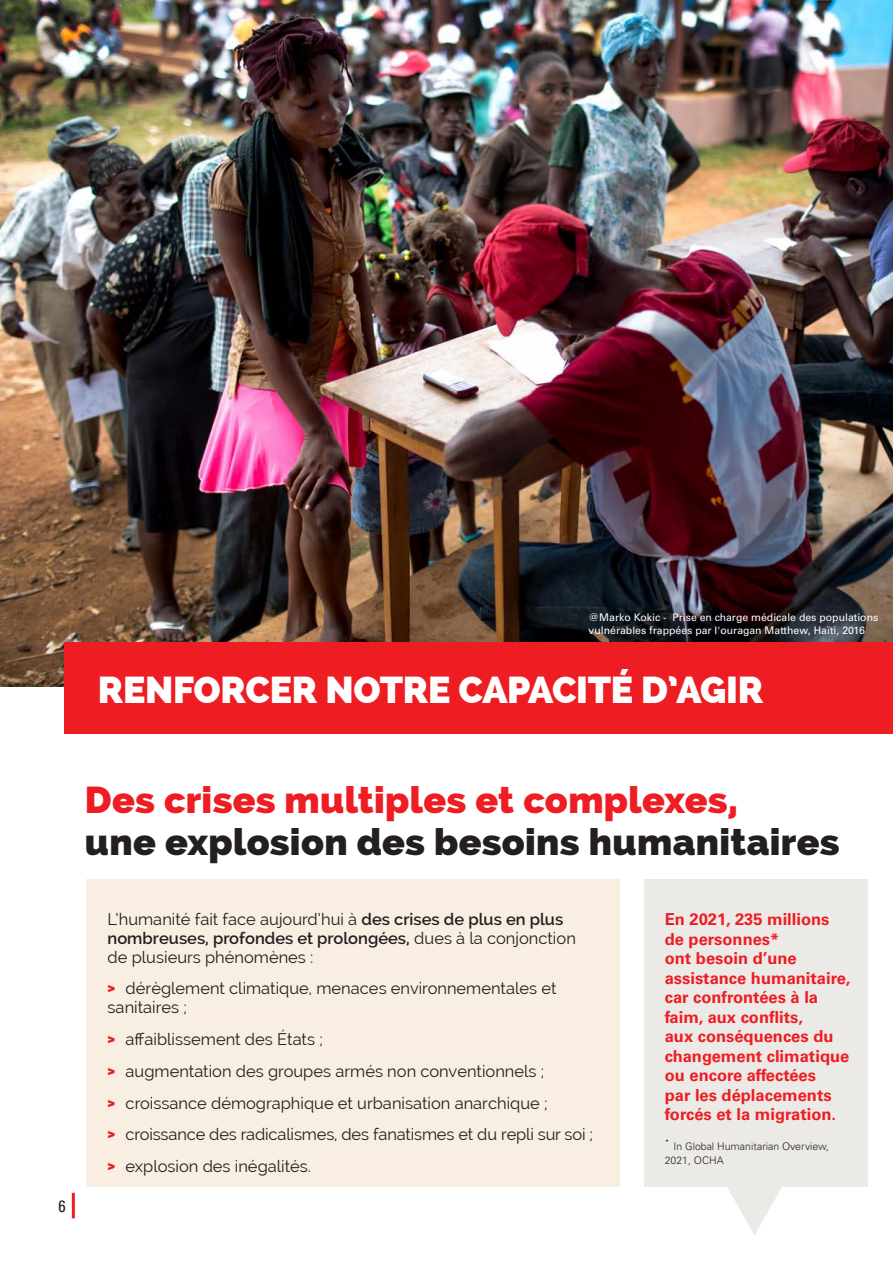
<style>
.page{position:relative;width:893px;height:1263px;background:#fff}
.page>*{position:absolute;margin:0;border:0;box-sizing:border-box;transform-origin:0 0}
.titres_niveau_1{font:800 37.5px/42px "Raleway";letter-spacing:.01em;color:#231f20}
.t1{font:800 37.5px "Raleway";letter-spacing:-.01em;color:#fff}
.t2{font:16.5px/19px "Raleway";color:#231f20}
.t3{font:700 16.5px/19.5px "Univers LT Std";color:#ee1d23}
.t4{font:condensed 16.5px "Univers LT Std";color:#231f20}
.t5{font:10.5px/12.6px "Univers LT Std";color:#fff}
.t6{font:300 10.5px/13.5px "Univers LT Std";color:#231f20}
.s1{color:#ee1d23}
.s2{font-weight:600}
.s3{font-family:"Galano Grotesque";font-weight:700;color:#ee1d23}
.s4{font-family:"Raleway";font-size:15px}
</style>
<div class="page">
<hr style="left:72px;top:1193px;width:3px;height:25px;background:#ee1d23">
<img style="left:0;top:0;width:893px;height:686px">
<div style="left:64px;top:643px;width:829px;height:91px;background:#ee1d23"></div>
<div style="left:643px;top:879px;width:224px;height:307px;background:#eceae7"></div>
<svg style="left:716px;top:1186px;width:77px;height:49px"></svg>
<div style="left:86px;top:879px;width:533px;height:307px;background:#f8efe2"></div>
<p class="t5" style="left:589px;top:611px;width:291px">@Marko Kokic - Prise en charge médicale des populations vulnérables frappées par l'ouragan Matthew, Haïti, 2016</p>
<p class="t1" style="left:98px;top:668px;width:667px">RENFORCER NOTRE CAPACITÉ D’AGIR</p>
<p class="t4" style="left:58px;top:1196px;width:9px">6</p>
<p class="titres_niveau_1" style="left:85px;top:779px;width:756px"><span class="s1">Des crises multiples et complexes,<br></span>une explosion des besoins humanitaires</p>
<p class="t2" style="left:108px;top:909px;width:470px">L’humanité fait face aujourd’hui à <span class="s2">des crises de plus en plus nombreuses, profondes et prolongées,</span> dues à la conjonction de plusieurs phénomènes :</p>
<p class="t2" style="left:108px;top:979px;width:450px"><span class="s3">&gt;</span> dérèglement climatique, menaces environnementales et sanitaires ;</p>
<p class="t2" style="left:108px;top:1030px;width:217px"><span class="s3">&gt;</span> affaiblissement des États ;</p>
<p class="t2" style="left:108px;top:1061px;width:438px"><span class="s3">&gt;</span> augmentation des groupes armés non conventionnels ;</p>
<p class="t2" style="left:108px;top:1093px;width:441px"><span class="s3">&gt;</span> croissance démographique et urbanisation anarchique ;</p>
<p class="t2" style="left:108px;top:1125px;width:487px"><span class="s3">&gt;</span> croissance des radicalismes, des fanatismes et du repli sur soi ;</p>
<p class="t2" style="left:108px;top:1157px;width:205px"><span class="s3">&gt;</span> explosion des inégalités.</p>
<p class="t3" style="left:665px;top:910px;width:187px">En 2021, 235 millions de personnes*<br>ont besoin d’une assistance humanitaire, car confrontées à la faim, aux conflits,<br>aux conséquences du changement climatique ou encore affectées<br>par les déplacements forcés et la migration.</p>
<p class="t6" style="left:665px;top:1140px;width:166px"><span class="s4">*</span> In Global Humanitarian Overview,<br>2021, OCHA</p>
</div>
